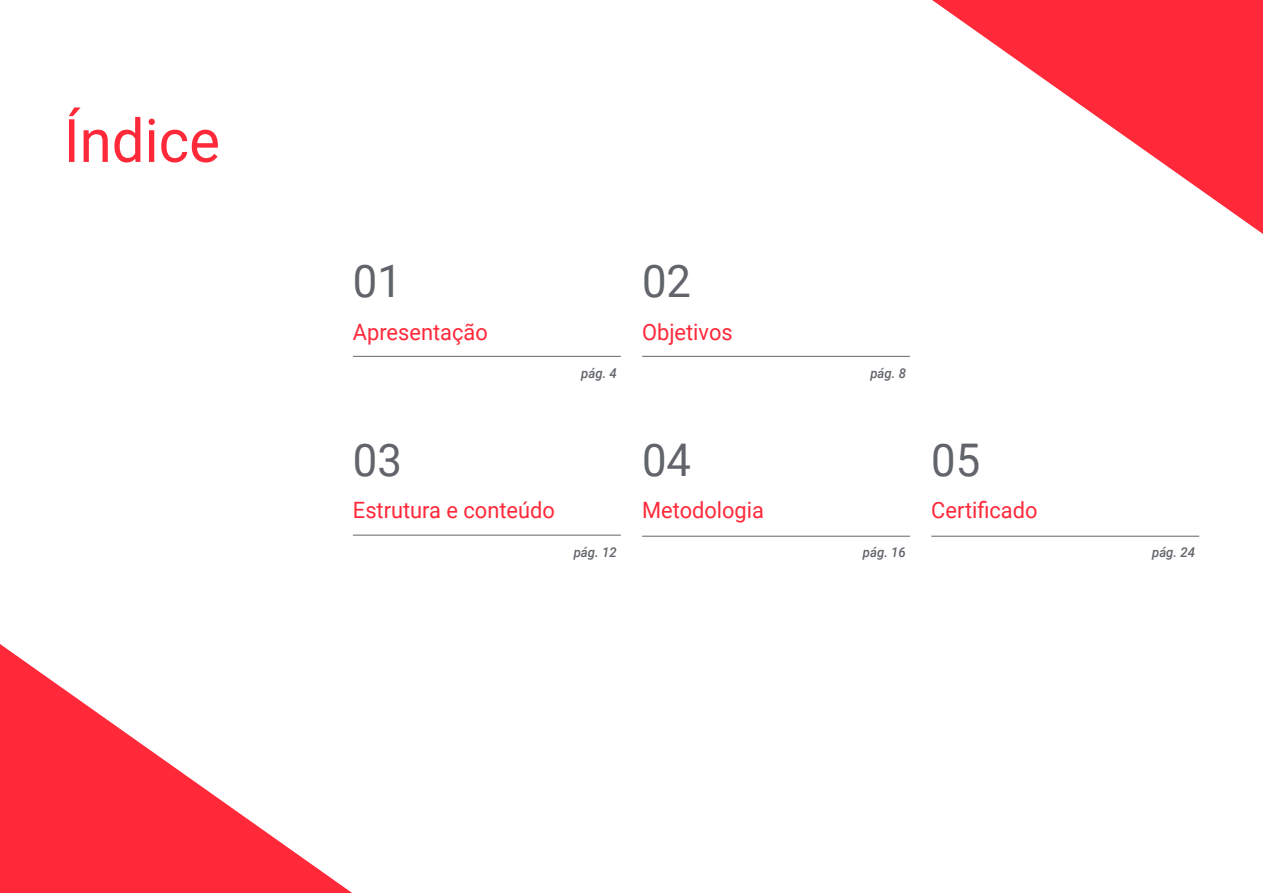
<style>
.page{position:relative;width:1263px;height:893px;background:#fff}
.page>*{position:absolute;margin:0;border:0;box-sizing:border-box;transform-origin:0 0}
.t1{font:60px "Roboto";color:#ff293a}
.t2{font:45px "Roboto";color:#61646a}
.t3{font:22.5px "Roboto";color:#ff293a}
.t4{font:italic 500 13.5px "Roboto";color:#61646a}
</style>
<div class="page">
<hr style="left:353px;top:356px;width:268px;height:1px;background:#61646a">
<hr style="left:642px;top:536px;width:268px;height:1px;background:#61646a">
<hr style="left:642px;top:356px;width:268px;height:1px;background:#61646a">
<hr style="left:353px;top:535px;width:268px;height:1px;background:#61646a">
<hr style="left:931px;top:536px;width:268px;height:1px;background:#61646a">
<svg style="left:0;top:644px;width:352px;height:249px"></svg>
<svg style="left:932px;top:0;width:331px;height:234px"></svg>
<h1 class="t1" style="left:64px;top:99px;width:158px">Índice</h1>
<h2 class="t2" style="left:353px;top:250px;width:51px">01</h2>
<h2 class="t2" style="left:642px;top:250px;width:51px">02</h2>
<p class="t3" style="left:353px;top:316px;width:136px">Apresentação</p>
<p class="t3" style="left:642px;top:316px;width:92px">Objetivos</p>
<p class="t4" style="left:581px;top:364px;width:37px">pág. 4</p>
<p class="t4" style="left:870px;top:364px;width:37px">pág. 8</p>
<h2 class="t2" style="left:353px;top:429px;width:51px">03</h2>
<h2 class="t2" style="left:931px;top:429px;width:51px">05</h2>
<h2 class="t2" style="left:642px;top:429px;width:51px">04</h2>
<p class="t3" style="left:353px;top:495px;width:203px">Estrutura e conteúdo</p>
<p class="t3" style="left:642px;top:495px;width:123px">Metodologia</p>
<p class="t3" style="left:931px;top:495px;width:108px">Certificado</p>
<p class="t4" style="left:574px;top:542px;width:44px">pág. 12</p>
<p class="t4" style="left:1152px;top:542px;width:44px">pág. 24</p>
<p class="t4" style="left:863px;top:542px;width:44px">pág. 16</p>
</div>
